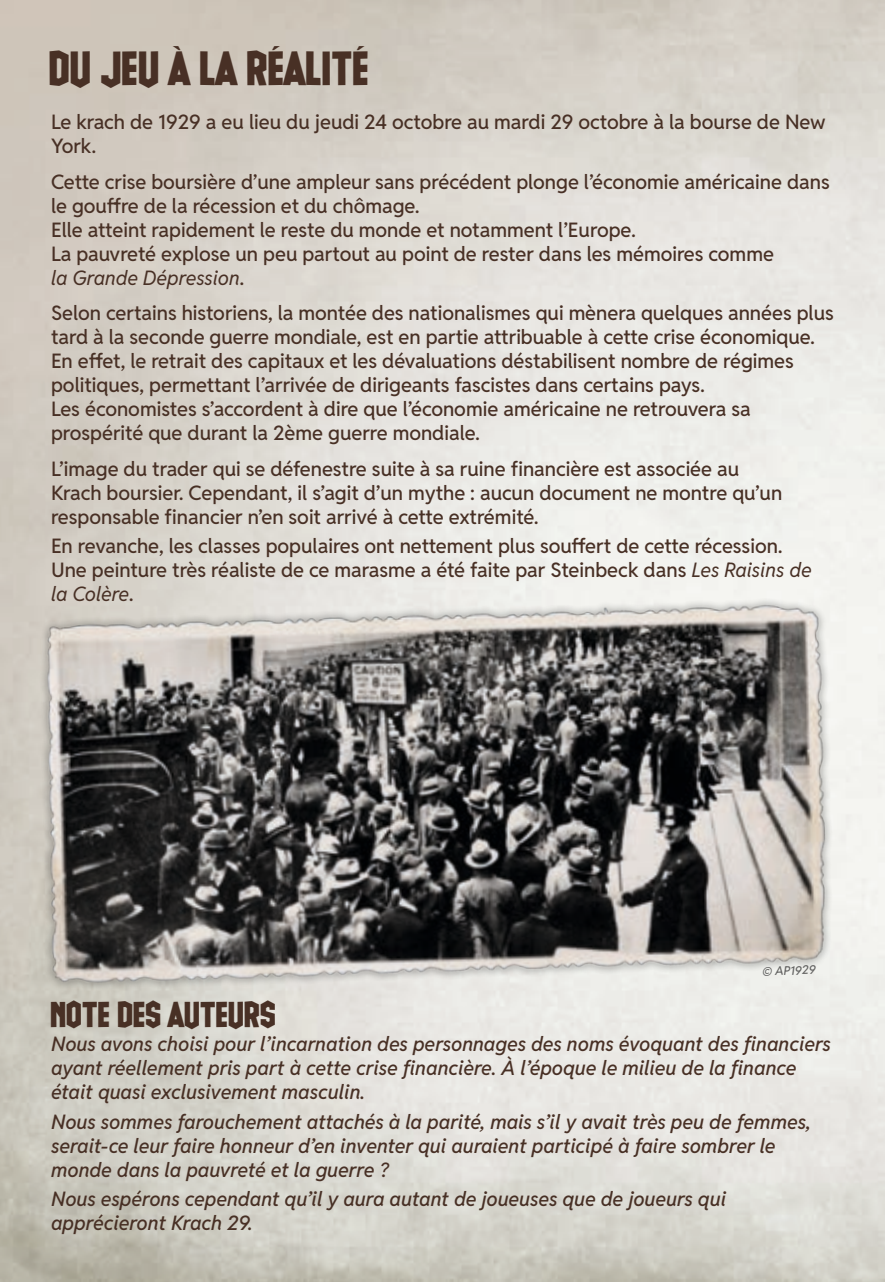
<style>
.page{position:relative;width:885px;height:1282px;background:#fff}
.page>*{position:absolute;margin:0;border:0;box-sizing:border-box;transform-origin:0 0}
.t1{font:48px "Glue Gun Ben accents";color:#483025}
.t2{font:36px "Glue Gun Ben accents";color:#483025}
.t3{font:20px/24px "Reddit Sans";color:#483025}
.t4{font:italic 20px/24px "Reddit Sans";letter-spacing:-.005em;color:#483025}
.t5{font:italic 12px "Reddit Sans";color:#636362}
.s1{font-style:italic}
</style>
<div class="page">
<img style="left:17px;top:593px;width:842px;height:418px">
<p class="t1" style="left:50px;top:45px;width:321px">DU JEU À LA RÉALITÉ</p>
<p class="t3" style="left:51px;top:109px;width:776px">Le krach de 1929 a eu lieu du jeudi 24 octobre au mardi 29 octobre à la bourse de New<br>York.</p>
<p class="t3" style="left:51px;top:168px;width:780px">Cette crise boursière d’une ampleur sans précédent plonge l’économie américaine dans le gouffre de la récession et du chômage.</p>
<p class="t3" style="left:51px;top:216px;width:586px">Elle atteint rapidement le reste du monde et notamment l’Europe.</p>
<p class="t3" style="left:51px;top:240px;width:724px">La pauvreté explose un peu partout au point de rester dans les mémoires comme <span class="s1">la Grande Dépression</span>.</p>
<p class="t3" style="left:51px;top:299px;width:784px">Selon certains historiens, la montée des nationalismes qui mènera quelques années plus tard à la seconde guerre mondiale, est en partie attribuable à cette crise économique.</p>
<p class="t3" style="left:51px;top:347px;width:744px">En effet, le retrait des capitaux et les dévaluations déstabilisent nombre de régimes politiques, permettant l’arrivée de dirigeants fascistes dans certains pays.</p>
<p class="t3" style="left:51px;top:395px;width:701px">Les économistes s’accordent à dire que l’économie américaine ne retrouvera sa prospérité que durant la 2ème guerre mondiale.</p>
<p class="t3" style="left:51px;top:455px;width:732px">L’image du trader qui se défenestre suite à sa ruine financière est associée au<br>Krach boursier. Cependant, il s’agit d’un mythe : aucun document ne montre qu’un responsable financier n’en soit arrivé à cette extrémité.</p>
<p class="t3" style="left:51px;top:532px;width:732px">En revanche, les classes populaires ont nettement plus souffert de cette récession.</p>
<p class="t3" style="left:51px;top:556px;width:762px">Une peinture très réaliste de ce marasme a été faite par Steinbeck dans <span class="s1">Les Raisins de la Colère</span>.</p>
<p class="t5" style="left:761px;top:961px;width:55px;rotate:-2deg">© AP1929</p>
<p class="t2" style="left:51px;top:997px;width:227px">NOTE DES AUTEURS</p>
<p class="t4" style="left:51px;top:1029px;width:781px">Nous avons choisi pour l’incarnation des personnages des noms évoquant des financiers ayant réellement pris part à cette crise financière. À l’époque le milieu de la finance était quasi exclusivement masculin.</p>
<p class="t4" style="left:51px;top:1107px;width:761px">Nous sommes farouchement attachés à la parité, mais s’il y avait très peu de femmes, serait-ce leur faire honneur d’en inventer qui auraient participé à faire sombrer le monde dans la pauvreté et la guerre ?</p>
<p class="t4" style="left:51px;top:1184px;width:676px">Nous espérons cependant qu’il y aura autant de joueuses que de joueurs qui apprécieront Krach 29.</p>
</div>
